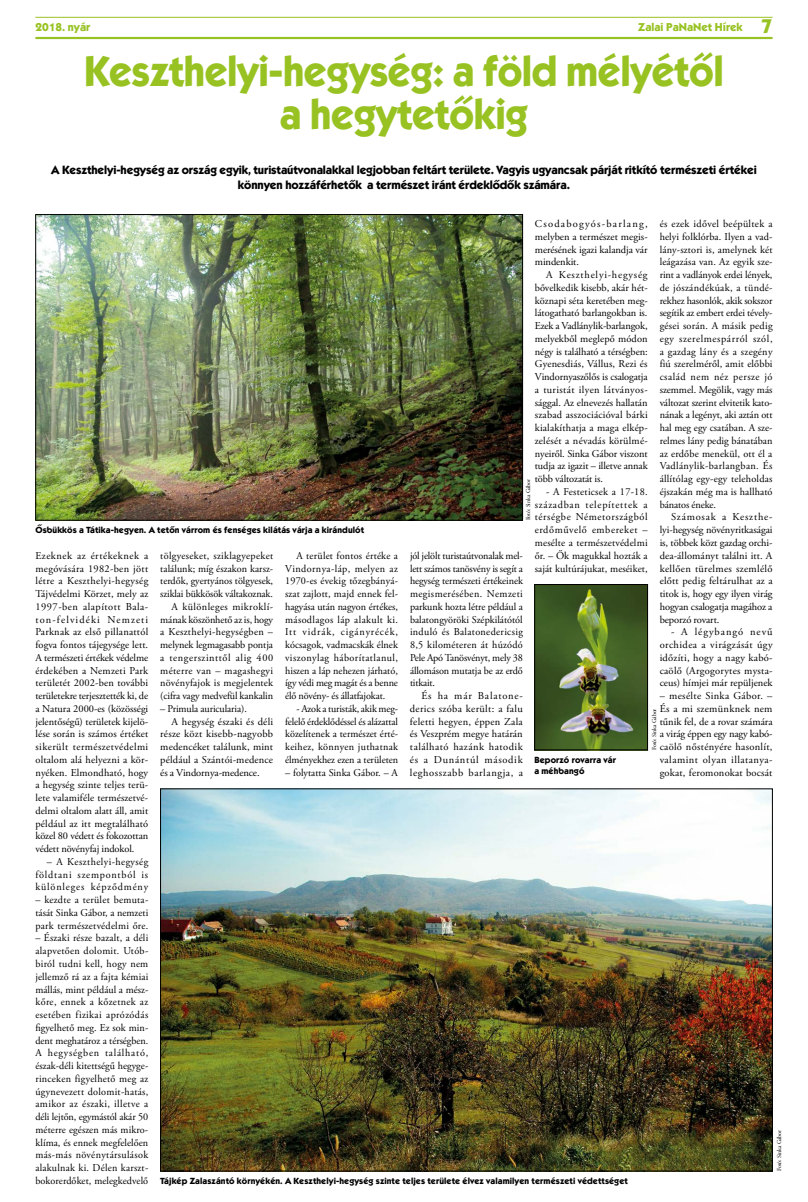
<style>
.page{position:relative;width:808px;height:1202px;background:#fff}
.page>*{position:absolute;margin:0;border:0;box-sizing:border-box;transform-origin:0 0}
.t1{font:43px/43px "Kabel Bold ITC";letter-spacing:-.01em;color:#98c222;text-align:center;scale:.95 1}
.t2{font:12px/15px "Kabel Bold ITC";letter-spacing:-.01em;color:#000;text-align:center}
.t3{font:11.5px "Kabel Bold ITC";color:#98c222}
.t4{font:10.5px/12.8px "Adobe Garamond Pro";letter-spacing:.005em;color:#000;text-align:justify}
.t5{font:10.5px "Adobe Garamond Pro";letter-spacing:.025em;color:#000}
.t6{font:9px/11px "Kabel Bold ITC";letter-spacing:.01em;color:#000}
.t7{font:6px "Adobe Garamond Pro";letter-spacing:-.01em;color:#000}
.s1{font-size:20px}
</style>
<div class="page">
<hr style="left:35px;top:37px;width:737px;height:2px;background:#98c222">
<hr style="left:35px;top:17px;width:737px;height:1px;background:#98c222">
<img style="left:37px;top:216px;width:484px;height:302px">
<div style="left:35px;top:214px;width:488px;height:306px;border:1px solid #000"></div>
<img style="left:536px;top:586px;width:110px;height:162px">
<div style="left:534px;top:584px;width:114px;height:166px;border:1px solid #000"></div>
<img style="left:162px;top:791px;width:609px;height:378px">
<p class="t3" style="left:35px;top:19px;width:56px">2018. nyár</p>
<p class="t3" style="left:638px;top:19px;width:136px">Zalai PaNaNet Hírek <span class="s1">7</span></p>
<h1 class="t1" style="left:84px;top:51px;width:675px">Keszthelyi-hegység: a föld mélyétől a hegytetőkig</h1>
<p class="t2" style="left:51px;top:163px;width:707px">A Keszthelyi-hegység az ország egyik, turistaútvonalakkal legjobban feltárt területe. Vagyis ugyancsak párját ritkító természeti értékei könnyen hozzáférhetők a természet iránt érdeklődők számára.</p>
<p class="t4" style="left:660px;top:218px;width:114px">és ezek idővel beépültek a helyi folklórba. Ilyen a vad&shy;lány-sztori is, amelynek két leágazása van. Az egyik sze&shy;rint a vadlányok erdei lények, de jószándékúak, a tündé&shy;rekhez hasonlók, akik sokszor segítik az embert erdei tévely&shy;gései során. A másik pedig egy szerelmespárról szól, a gazdag lány és a szegény fiú szerelméről, amit előbbi család nem néz persze jó szemmel. Megölik, vagy más változat szerint elvitetik kato&shy;nának a legényt, aki aztán ott hal meg egy csatában. A sze&shy;relmes lány pedig bánatában az erdőbe menekül, ott él a Vadlánylik-barlangban. És állítólag egy-egy teleholdas éjszakán még ma is hallható bánatos éneke.</p>
<p class="t4" style="left:660px;top:511px;width:114px;text-indent:11px">Számosak a Keszthe&shy;lyi-hegység növényritkaságai is, többek közt gazdag orchi&shy;dea-állományt találni itt. A kellően türelmes szemlélő előtt pedig feltárulhat az a titok is, hogy egy ilyen virág hogyan csalogatja magához a beporzó rovart.</p>
<p class="t4" style="left:660px;top:626px;width:114px;text-indent:11px">- A légybangó nevű orchidea a virágzását úgy időzíti, hogy a nagy kabó&shy;caölő (Argogorytes mysta&shy;ceus) hímjei már repüljenek</p>
<p class="t4" style="left:660px;top:690px;width:114px">– mesélte Sinka Gábor. – És a mi szemünknek nem tűnik fel, de a rovar számára a virág éppen egy nagy kabó&shy;caölő nőstényére hasonlít, valamint olyan illatanya&shy;gokat, feromonokat bocsát</p>
<p class="t4" style="left:535px;top:218px;width:114px">Csodabogyós-barlang, melyben a természet megis&shy;merésének igazi kalandja vár mindenkit.</p>
<p class="t4" style="left:535px;top:269px;width:114px;text-indent:11px">A Keszthelyi-hegység bővelkedik kisebb, akár hét&shy;köznapi séta keretében meg&shy;látogatható barlangokban is.<br>Ezek a Vadlánylik-barlangok, melyekből meglepő módon négy is található a térségben:<br>Gyenesdiás, Vállus, Rezi és Vindornyaszőlős is csalogatja a turistát ilyen látványos&shy;sággal. Az elnevezés hallatán szabad asszociációval bárki kialakíthatja a maga elkép&shy;zelését a névadás körülmé&shy;nyeiről. Sinka Gábor viszont tudja az igazit – illetve annak több változatát is.</p>
<p class="t4" style="left:535px;top:486px;width:114px;text-indent:11px">- A Festeticsek a 17-18. században telepítettek a térségbe Németországból erdőművelő embereket – mesélte a természetvédelmi őr. – Ők magukkal hozták a saját kultúrájukat, meséiket,</p>
<p class="t7" style="left:525px;top:520px;width:43px;rotate:-90deg">Fotó: Sinka Gábor</p>
<p class="t6" style="left:35px;top:525px;width:330px">Ősbükkös a Tátika-hegyen. A tetőn várrom és fenséges kilátás várja a kirándulót</p>
<p class="t4" style="left:160px;top:549px;width:114px;text-align:right">tölgyeseket, sziklagyepeket találunk; míg északon karsz&shy;terdők, gyertyános tölgyesek, sziklai bükkösök váltakoznak.<br>A különleges mikroklí&shy;mának köszönhető az is, hogy a Keszthelyi-hegységben – melynek legmagasabb pontja a tengerszinttől alig 400 méterre van – magashegyi növényfajok is megjelentek (cifra vagy medvefül kankalin</p>
<p class="t4" style="left:160px;top:702px;width:88px">– Primula auricularia).</p>
<p class="t4" style="left:172px;top:715px;width:103px">A hegység északi és déli</p>
<p class="t5" style="left:160px;top:728px;width:114px">része közt kisebb-nagyobb</p>
<p class="t4" style="left:160px;top:741px;width:114px">medencéket találunk, mint</p>
<p class="t4" style="left:160px;top:753px;width:114px">például a Szántói-medence</p>
<p class="t4" style="left:160px;top:766px;width:101px">és a Vindornya-medence.</p>
<p class="t4" style="left:35px;top:549px;width:114px">Ezeknek az értékeknek a megóvására 1982-ben jött létre a Keszthelyi-hegység Tájvédelmi Körzet, mely az 1997-ben alapított Bala&shy;ton-felvidéki Nemzeti Parknak az első pillanattól fogva fontos tájegysége lett.<br>A természeti értékek védelme érdekében a Nemzeti Park területét 2002-ben további területekre terjesztették ki, de a Natura 2000-es (közösségi jelentőségű) területek kijelö&shy;lése során is számos értéket sikerült természetvédelmi oltalom alá helyezni a kör&shy;nyéken. Elmondható, hogy a hegység szinte teljes terü&shy;lete valamiféle természetvé&shy;delmi oltalom alatt áll, amit például az itt megtalálható közel 80 védett és fokozottan védett növényfaj indokol.</p>
<p class="t4" style="left:35px;top:855px;width:114px;text-indent:11px">– A Keszthelyi-hegység földtani szempontból is különleges képződmény</p>
<p class="t4" style="left:35px;top:894px;width:114px">– kezdte a terület bemuta&shy;tását Sinka Gábor, a nemzeti park természetvédelmi őre.</p>
<p class="t4" style="left:35px;top:932px;width:114px">– Északi része bazalt, a déli alapvetően dolomit. Utób&shy;biról tudni kell, hogy nem jellemző rá az a fajta kémiai mállás, mint például a mész&shy;kőre, ennek a kőzetnek az esetében fizikai aprózódás figyelhető meg. Ez sok min&shy;dent meghatároz a térségben.<br>A hegységben található, észak-déli kitettségű hegyge&shy;rinceken figyelhető meg az úgynevezett dolomit-hatás, amikor az északi, illetve a déli lejtőn, egymástól akár 50 méterre egészen más mikro&shy;klíma, és ennek megfelelően más-más növénytársulások alakulnak ki. Délen karszt&shy;bokorerdőket, melegkedvelő</p>
<p class="t4" style="left:285px;top:549px;width:114px;text-indent:11px">A terület fontos értéke a Vindornya-láp, melyen az 1970-es évekig tőzegbányá&shy;szat zajlott, majd ennek fel&shy;hagyása után nagyon értékes, másodlagos láp alakult ki.<br>Itt vidrák, cigányrécék, kócsagok, vadmacskák élnek viszonylag háborítatlanul, hiszen a láp nehezen járható, így védi meg magát és a benne élő növény- és állatfajokat.</p>
<p class="t4" style="left:285px;top:702px;width:114px;text-indent:11px">- Azok a turisták, akik meg&shy;felelő érdeklődéssel és alázattal közelítenek a természet érté&shy;keihez, könnyen juthatnak élményekhez ezen a területen</p>
<p class="t4" style="left:285px;top:766px;width:114px">– folytatta Sinka Gábor. – A</p>
<p class="t4" style="left:410px;top:549px;width:114px">jól jelölt turistaútvonalak mel&shy;lett számos tanösvény is segít a hegység természeti értékeinek megismerésében. Nemzeti parkunk hozta létre például a balatongyöröki Szépkilátótól induló és Balatonedericsig 8,5 kilométeren át húzódó Pele Apó Tanösvényt, mely 38 állomáson mutatja be az erdő titkait.</p>
<p class="t4" style="left:410px;top:690px;width:114px;text-indent:11px">És ha már Balatone&shy;derics szóba került: a falu feletti hegyen, éppen Zala és Veszprém megye határán található hazánk hatodik és a Dunántúl második leghosszabb barlangja, a</p>
<p class="t7" style="left:651px;top:750px;width:43px;rotate:-90deg">Fotó: Sinka Gábor</p>
<p class="t6" style="left:534px;top:755px;width:83px">Beporzó rovarra vár a méhbangó</p>
<p class="t7" style="left:776px;top:1171px;width:43px;rotate:-90deg">Fotó: Sinka Gábor</p>
<p class="t6" style="left:160px;top:1175px;width:469px">Tájkép Zalaszántó környékén. A Keszthelyi-hegység szinte teljes területe élvez valamilyen természeti védettséget</p>
</div>
